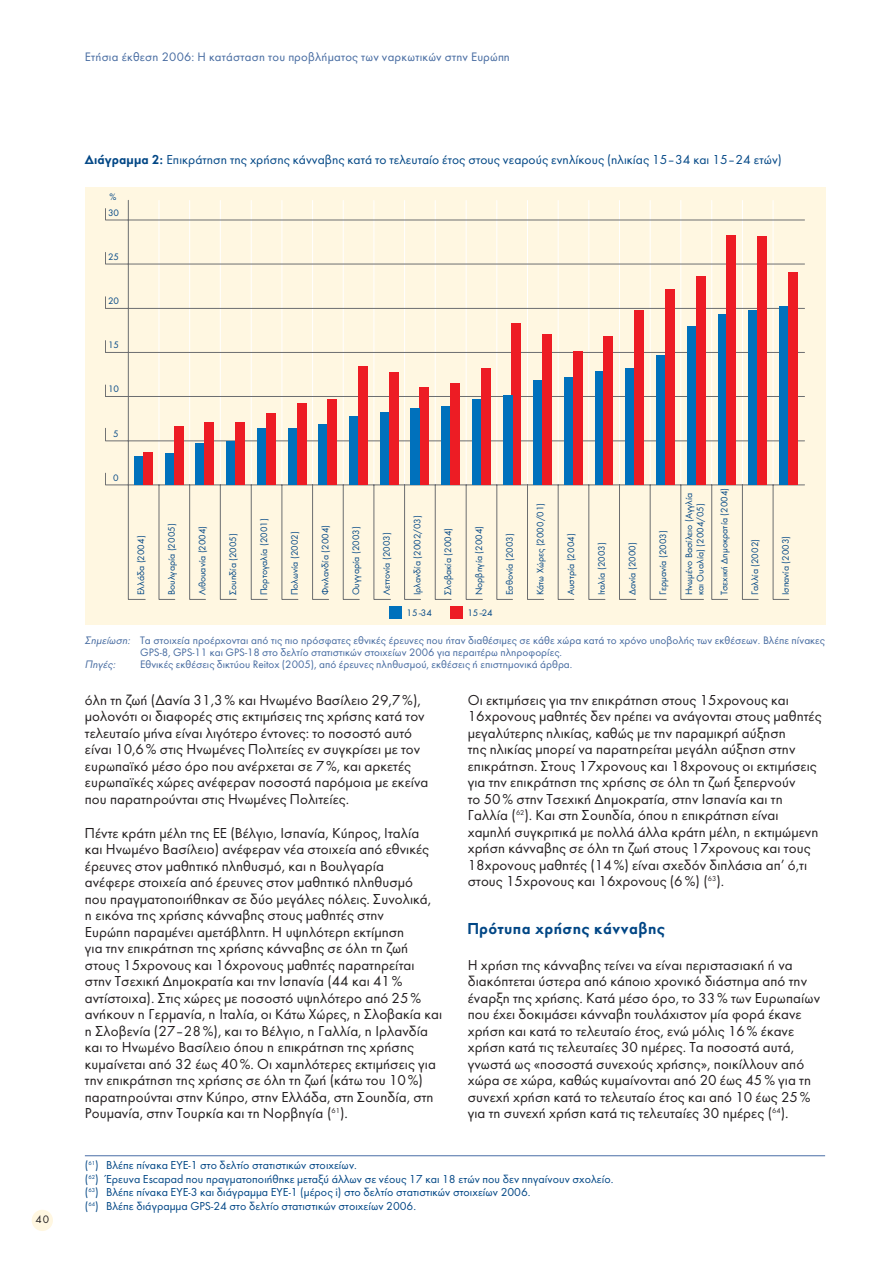
<style>
.page{position:relative;width:893px;height:1263px;background:#fff}
.page>*{position:absolute;margin:0;border:0;box-sizing:border-box;transform-origin:0 0}
.t1{font:600 16.5px "Futura Greek";letter-spacing:.02em;color:#004685}
.t2{font:15px/16.5px "Futura Greek";color:#231f20}
.t3{font:13.5px "Futura Greek";color:#004685}
.t4{font:12.75px "Futura Greek";letter-spacing:.015em;color:#456aa0}
.t5{font:12px/13.5px "Futura Greek";color:#004685}
.t6{font:11.25px/12px "Futura Greek";color:#456aa0}
.t7{font:italic 11.25px "Futura Greek";color:#456aa0}
.t8{font:11.25px "Futura Greek";color:#231f20}
.t9{font:9.75px/11.2px "Futura Greek";color:#004685}
.s1{font-weight:600}
.s2{font-style:italic}
</style>
<div class="page">
<div style="left:32px;top:1210px;width:21px;height:21px;background:#fff7e1;border-radius:50%"></div>
<hr style="left:85px;top:1155px;width:740px;height:1px;background:#496da6">
<div style="left:85px;top:187px;width:740px;height:438px;background:#fff7e1"></div>
<svg style="left:105px;top:200px;width:699px;height:400px"></svg>
<div style="left:389px;top:606px;width:13px;height:13px;background:#0071bc"></div>
<div style="left:450px;top:606px;width:13px;height:13px;background:#ed1c24"></div>
<div style="left:779px;top:307px;width:9px;height:178px;background:#0071bc"></div>
<div style="left:748px;top:310px;width:9px;height:175px;background:#0071bc"></div>
<div style="left:718px;top:314px;width:9px;height:171px;background:#0071bc"></div>
<div style="left:687px;top:326px;width:9px;height:159px;background:#0071bc"></div>
<div style="left:656px;top:355px;width:9px;height:130px;background:#0071bc"></div>
<div style="left:625px;top:369px;width:9px;height:116px;background:#0071bc"></div>
<div style="left:595px;top:371px;width:9px;height:114px;background:#0071bc"></div>
<div style="left:564px;top:377px;width:9px;height:108px;background:#0071bc"></div>
<div style="left:533px;top:380px;width:10px;height:105px;background:#0071bc"></div>
<div style="left:472px;top:400px;width:10px;height:85px;background:#0071bc"></div>
<div style="left:441px;top:406px;width:9px;height:79px;background:#0071bc"></div>
<div style="left:380px;top:413px;width:9px;height:72px;background:#0071bc"></div>
<div style="left:349px;top:416px;width:9px;height:69px;background:#0071bc"></div>
<div style="left:319px;top:424px;width:9px;height:61px;background:#0071bc"></div>
<div style="left:288px;top:428px;width:9px;height:57px;background:#0071bc"></div>
<div style="left:257px;top:428px;width:9px;height:57px;background:#0071bc"></div>
<div style="left:226px;top:442px;width:10px;height:43px;background:#0071bc"></div>
<div style="left:196px;top:444px;width:9px;height:41px;background:#0071bc"></div>
<div style="left:165px;top:453px;width:9px;height:32px;background:#0071bc"></div>
<div style="left:135px;top:456px;width:9px;height:29px;background:#0071bc"></div>
<div style="left:788px;top:272px;width:9px;height:213px;background:#ed1c24"></div>
<div style="left:757px;top:237px;width:9px;height:248px;background:#ed1c24"></div>
<div style="left:726px;top:235px;width:9px;height:250px;background:#ed1c24"></div>
<div style="left:696px;top:277px;width:9px;height:208px;background:#ed1c24"></div>
<div style="left:665px;top:289px;width:9px;height:196px;background:#ed1c24"></div>
<div style="left:634px;top:310px;width:9px;height:175px;background:#ed1c24"></div>
<div style="left:604px;top:337px;width:9px;height:148px;background:#ed1c24"></div>
<div style="left:573px;top:352px;width:9px;height:133px;background:#ed1c24"></div>
<div style="left:542px;top:335px;width:9px;height:150px;background:#ed1c24"></div>
<div style="left:512px;top:324px;width:9px;height:161px;background:#ed1c24"></div>
<div style="left:481px;top:369px;width:9px;height:116px;background:#ed1c24"></div>
<div style="left:450px;top:383px;width:9px;height:102px;background:#ed1c24"></div>
<div style="left:419px;top:387px;width:10px;height:98px;background:#ed1c24"></div>
<div style="left:389px;top:372px;width:9px;height:113px;background:#ed1c24"></div>
<div style="left:358px;top:367px;width:9px;height:118px;background:#ed1c24"></div>
<div style="left:327px;top:400px;width:10px;height:85px;background:#ed1c24"></div>
<div style="left:297px;top:403px;width:9px;height:82px;background:#ed1c24"></div>
<div style="left:266px;top:414px;width:9px;height:71px;background:#ed1c24"></div>
<div style="left:236px;top:422px;width:9px;height:63px;background:#ed1c24"></div>
<div style="left:205px;top:422px;width:9px;height:63px;background:#ed1c24"></div>
<div style="left:174px;top:426px;width:9px;height:59px;background:#ed1c24"></div>
<div style="left:143px;top:453px;width:9px;height:32px;background:#ed1c24"></div>
<div style="left:411px;top:408px;width:9px;height:77px;background:#0071bc"></div>
<div style="left:503px;top:395px;width:9px;height:90px;background:#0071bc"></div>
<p class="t8" style="left:35px;top:1215px;width:15px">40</p>
<p class="t4" style="left:85px;top:52px;width:426px">Ετήσια έκθεση 2006: Η κατάσταση του προβλήµατος των ναρκωτικών στην Ευρώπη</p>
<p class="t3" style="left:85px;top:154px;width:698px"><span class="s1">∆ιάγραµµα 2:</span> Επικράτηση της χρήσης κάνναβης κατά το τελευταίο έτος στους νεαρούς ενηλίκους (ηλικίας 15– 34 και 15– 24 ετών)</p>
<p class="t9" style="left:110px;top:192px;width:8px">%</p>
<p class="t9" style="left:108px;top:208px;width:13px">30</p>
<p class="t9" style="left:108px;top:252px;width:13px">25</p>
<p class="t9" style="left:108px;top:296px;width:13px">20</p>
<p class="t9" style="left:108px;top:340px;width:13px">15</p>
<p class="t9" style="left:108px;top:384px;width:13px">10</p>
<p class="t9" style="left:113px;top:429px;width:7px">5</p>
<p class="t9" style="left:113px;top:473px;width:7px">0</p>
<p class="t9" style="left:136px;top:595px;width:61px;rotate:-90deg">Ελλάδα (2004)</p>
<p class="t9" style="left:167px;top:595px;width:73px;rotate:-90deg">Βουλγαρία (2005)</p>
<p class="t9" style="left:197px;top:595px;width:71px;rotate:-90deg">Λιθουανία (2004)</p>
<p class="t9" style="left:228px;top:595px;width:64px;rotate:-90deg">Σουηδία (2005)</p>
<p class="t9" style="left:259px;top:595px;width:78px;rotate:-90deg">Πορτογαλία (2001)</p>
<p class="t9" style="left:290px;top:595px;width:66px;rotate:-90deg">Πολωνία (2002)</p>
<p class="t9" style="left:320px;top:595px;width:72px;rotate:-90deg">Φινλανδία (2004)</p>
<p class="t9" style="left:351px;top:595px;width:70px;rotate:-90deg">Ουγγαρία (2003)</p>
<p class="t9" style="left:382px;top:595px;width:65px;rotate:-90deg">Λεττονία (2003)</p>
<p class="t9" style="left:412px;top:595px;width:82px;rotate:-90deg">Ιρλανδία (2002/03)</p>
<p class="t9" style="left:443px;top:595px;width:69px;rotate:-90deg">Σλοβακία (2004)</p>
<p class="t9" style="left:474px;top:595px;width:71px;rotate:-90deg">Νορβηγία (2004)</p>
<p class="t9" style="left:504px;top:595px;width:64px;rotate:-90deg">Εσθονία (2003)</p>
<p class="t9" style="left:406px;top:608px;width:27px">15–34</p>
<p class="t9" style="left:467px;top:608px;width:27px">15–24</p>
<p class="t9" style="left:535px;top:595px;width:94px;rotate:-90deg">Κάτω Χώρες (2000/01)</p>
<p class="t9" style="left:566px;top:595px;width:63px;rotate:-90deg">Αυστρία (2004)</p>
<p class="t9" style="left:596px;top:595px;width:54px;rotate:-90deg">Ιταλία (2003)</p>
<p class="t9" style="left:627px;top:595px;width:54px;rotate:-90deg">∆ανία (2000)</p>
<p class="t9" style="left:658px;top:595px;width:67px;rotate:-90deg">Γερµανία (2003)</p>
<p class="t9" style="left:684px;top:595px;width:104px;rotate:-90deg">Ηνωµένο Βασίλειο (Αγγλία και Ουαλία) (2004/05)</p>
<p class="t9" style="left:719px;top:595px;width:109px;rotate:-90deg">Τσεχική ∆ηµοκρατία (2004)</p>
<p class="t9" style="left:750px;top:595px;width:58px;rotate:-90deg">Γαλλία (2002)</p>
<p class="t9" style="left:781px;top:595px;width:61px;rotate:-90deg">Ισπανία (2003)</p>
<p class="t6" style="left:140px;top:635px;width:686px;text-indent:-55px"><span class="s2">Σηµείωση:</span> Τα στοιχεία προέρχονται από τις πιο πρόσφατες εθνικές έρευνες που ήταν διαθέσιµες σε κάθε χώρα κατά το χρόνο υποβολής των εκθέσεων. Βλέπε πίνακες<br>GPS-8, GPS-11 και GPS-18 στο δελτίο στατιστικών στοιχείων 2006 για περαιτέρω πληροφορίες.</p>
<p class="t7" style="left:85px;top:659px;width:32px">Πηγές:</p>
<p class="t6" style="left:140px;top:659px;width:434px">Εθνικές εκθέσεις δικτύου Reitox (2005), από έρευνες πληθυσµού, εκθέσεις ή επιστηµονικά άρθρα.</p>
<p class="t2" style="left:85px;top:693px;width:345px">όλη τη ζωή (∆ανία 31,3 % και Ηνωµένο Βασίλειο 29,7 %), µολονότι οι διαφορές στις εκτιµήσεις της χρήσης κατά τον τελευταίο µήνα είναι λιγότερο έντονες: το ποσοστό αυτό είναι 10,6 % στις Ηνωµένες Πολιτείες εν συγκρίσει µε τον ευρωπαϊκό µέσο όρο που ανέρχεται σε 7 %, και αρκετές ευρωπαϊκές χώρες ανέφεραν ποσοστά παρόµοια µε εκείνα που παρατηρούνται στις Ηνωµένες Πολιτείες.</p>
<p class="t2" style="left:85px;top:826px;width:359px">Πέντε κράτη µέλη της ΕΕ (Βέλγιο, Ισπανία, Κύπρος, Ιταλία<br>και Ηνωµένο Βασίλειο) ανέφεραν νέα στοιχεία από εθνικές έρευνες στον µαθητικό πληθυσµό, και η Βουλγαρία<br>ανέφερε στοιχεία από έρευνες στον µαθητικό πληθυσµό<br>που πραγµατοποιήθηκαν σε δύο µεγάλες πόλεις. Συνολικά,<br>η εικόνα της χρήσης κάνναβης στους µαθητές στην<br>Ευρώπη παραµένει αµετάβλητη. Η υψηλότερη εκτίµηση<br>για την επικράτηση της χρήσης κάνναβης σε όλη τη ζωή στους 15χρονους και 16χρονους µαθητές παρατηρείται στην Τσεχική ∆ηµοκρατία και την Ισπανία (44 και 41 % αντίστοιχα). Στις χώρες µε ποσοστό υψηλότερο από 25 % ανήκουν η Γερµανία, η Ιταλία, οι Κάτω Χώρες, η Σλοβακία και η Σλοβενία (27– 28 %), και το Βέλγιο, η Γαλλία, η Ιρλανδία και το Ηνωµένο Βασίλειο όπου η επικράτηση της χρήσης κυµαίνεται από 32 έως 40 %. Οι χαµηλότερες εκτιµήσεις για την επικράτηση της χρήσης σε όλη τη ζωή (κάτω του 10 %) παρατηρούνται στην Κύπρο, στην Ελλάδα, στη Σουηδία, στη Ρουµανία, στην Τουρκία και τη Νορβηγία (<sup>61</sup>).</p>
<p class="t2" style="left:468px;top:693px;width:355px">Οι εκτιµήσεις για την επικράτηση στους 15χρονους και 16χρονους µαθητές δεν πρέπει να ανάγονται στους µαθητές µεγαλύτερης ηλικίας, καθώς µε την παραµικρή αύξηση<br>της ηλικίας µπορεί να παρατηρείται µεγάλη αύξηση στην επικράτηση. Στους 17χρονους και 18χρονους οι εκτιµήσεις για την επικράτηση της χρήσης σε όλη τη ζωή ξεπερνούν<br>το 50 % στην Τσεχική ∆ηµοκρατία, στην Ισπανία και τη Γαλλία (<sup>62</sup>). Και στη Σουηδία, όπου η επικράτηση είναι χαµηλή συγκριτικά µε πολλά άλλα κράτη µέλη, η εκτιµώµενη χρήση κάνναβης σε όλη τη ζωή στους 17χρονους και τους 18χρονους µαθητές (14 %) είναι σχεδόν διπλάσια απ’ ό,τι στους 15χρονους και 16χρονους (6 %) (<sup>63</sup>).</p>
<p class="t1" style="left:468px;top:923px;width:199px">Πρότυπα χρήσης κάνναβης</p>
<p class="t2" style="left:468px;top:958px;width:354px">Η χρήση της κάνναβης τείνει να είναι περιστασιακή ή να διακόπτεται ύστερα από κάποιο χρονικό διάστηµα από την έναρξη της χρήσης. Κατά µέσο όρο, το 33 % των Ευρωπαίων που έχει δοκιµάσει κάνναβη τουλάχιστον µία φορά έκανε χρήση και κατά το τελευταίο έτος, ενώ µόλις 16 % έκανε χρήση κατά τις τελευταίες 30 ηµέρες. Τα ποσοστά αυτά, γνωστά ως «ποσοστά συνεχούς χρήσης», ποικίλλουν από χώρα σε χώρα, καθώς κυµαίνονται από 20 έως 45 % για τη συνεχή χρήση κατά το τελευταίο έτος και από 10 έως 25 % για τη συνεχή χρήση κατά τις τελευταίες 30 ηµέρες (<sup>64</sup>).</p>
<p class="t5" style="left:85px;top:1160px;width:530px">(<sup>61</sup>) Βλέπε πίνακα EYE-1 στο δελτίο στατιστικών στοιχείων.<br>(<sup>62</sup>) Έρευνα Escapad που πραγµατοποιήθηκε µεταξύ άλλων σε νέους 17 και 18 ετών που δεν πηγαίνουν σχολείο. (<sup>63</sup>) Βλέπε πίνακα EYE-3 και διάγραµµα EYE-1 (µέρος i) στο δελτίο στατιστικών στοιχείων 2006.<br>(<sup>64</sup>) Βλέπε διάγραµµα GPS-24 στο δελτίο στατιστικών στοιχείων 2006.</p>
</div>
